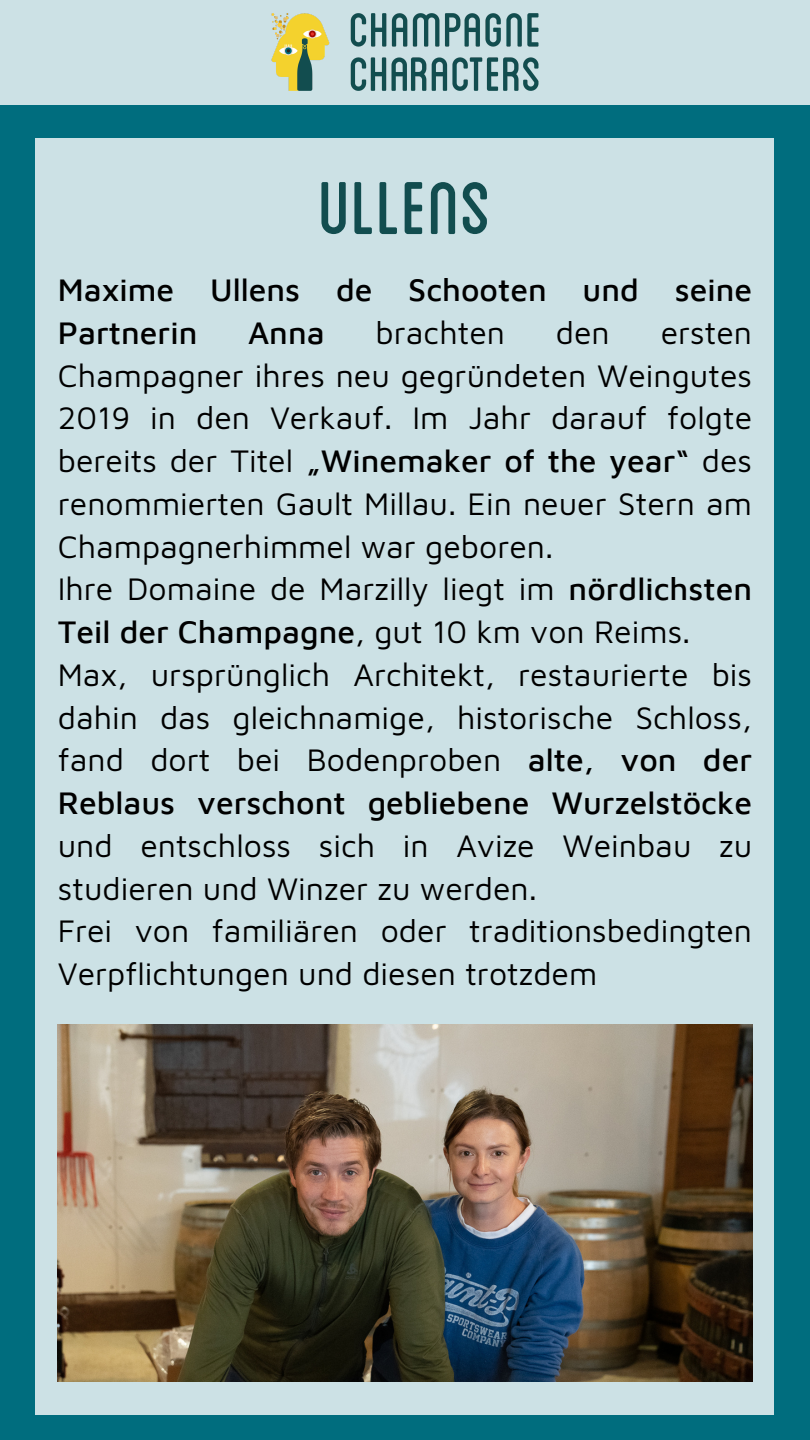
<style>
.page{position:relative;width:810px;height:1440px;background:#006d7e}
.page>*{position:absolute;margin:0;border:0;box-sizing:border-box;transform-origin:0 0}
.t1{font:105px "Blanch Caps";color:#124d4f}
.t2{font:32px/42.8px "Maven Pro";color:#000;text-align:justify}
.t3{font:500 32px/42.8px "Maven Pro";color:#000}
.s1{font-weight:500}
</style>
<div class="page">
<div style="left:36px;top:138px;width:738px;height:1277px;background:#cce1e5"></div>
<div style="left:0;top:0;width:810px;height:104px;background:#cce1e5"></div>
<img style="left:271px;top:13px;width:268px;height:78px">
<img style="left:58px;top:1025px;width:694px;height:356px">
<p class="t1" style="left:318px;top:143px;width:175px">Ullens</p>
<p class="t3" style="left:58px;top:268px;width:696px">Maxime Ullens de Schooten und seine<br>Partnerin</p>
<p class="t3" style="left:248px;top:310px;width:78px">Anna</p>
<p class="t2" style="left:376px;top:310px;width:131px">brachten</p>
<p class="t2" style="left:556px;top:310px;width:55px">den</p>
<p class="t2" style="left:58px;top:310px;width:696px;text-indent:603px">ersten Champagner ihres neu gegründeten Weingutes 2019 in den Verkauf. Im Jahr darauf folgte bereits der Titel <span class="s1">„Winemaker of the year“</span> des renommierten Gault Millau. Ein neuer Stern am Champagnerhimmel war geboren.</p>
<h1 class="t2" style="left:58px;top:567px;width:696px">Ihre Domaine de Marzilly liegt im <span class="s1">nördlichsten<br>Teil der Champagne</span>, gut 10 km von Reims.</h1>
<p class="t2" style="left:58px;top:652px;width:696px">Max, ursprünglich Architekt, restaurierte bis dahin das gleichnamige, historische Schloss, fand dort bei Bodenproben <span class="s1">alte, von der Reblaus verschont gebliebene Wurzelstöcke </span>und entschloss sich in Avize Weinbau zu studieren und Winzer zu werden.</p>
<p class="t2" style="left:58px;top:909px;width:696px">Frei von familiären oder traditionsbedingten<br>Verpflichtungen und diesen trotzdem</p>
</div>
